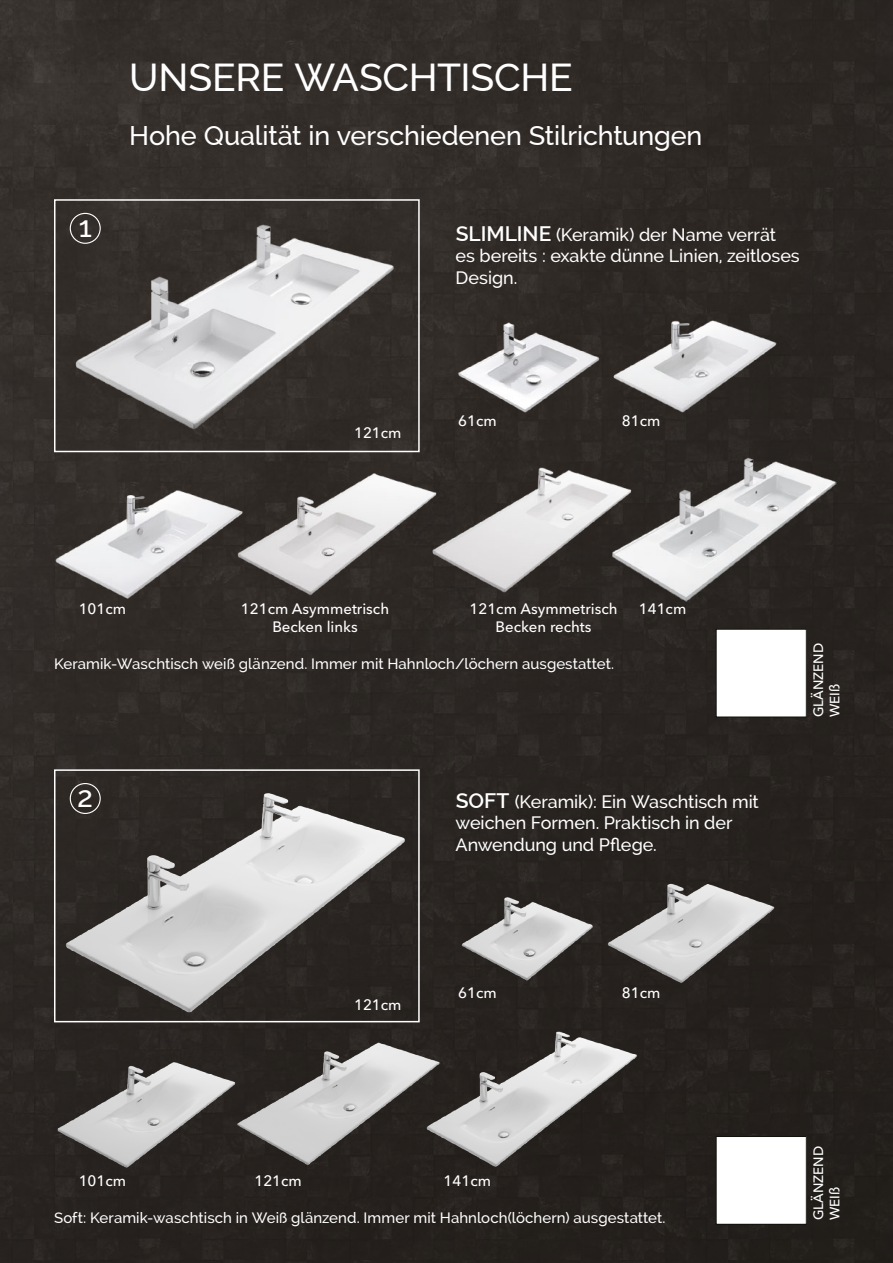
<style>
.page{position:relative;width:893px;height:1263px;background:#fff}
.page>*{position:absolute;margin:0;border:0;box-sizing:border-box;transform-origin:0 0}
.t1{font:500 39px "Raleway";letter-spacing:-.01em;color:#fff}
.t2{font:500 29.25px "Raleway";color:#fff}
.t3{font:500 27px "Raleway";letter-spacing:-.005em;color:#fff}
.t4{font:500 18px/21.6px "Raleway";letter-spacing:-.005em;color:#fff}
.t5{font:500 15px "Raleway";letter-spacing:.005em;color:#fff}
.t6{font:500 15px/18px "Avenir Next LT Pro";color:#fff;text-align:center}
.t7{font:500 13.5px/16.2px "Avenir Next LT Pro";color:#fff}
.s1{font-weight:600;font-size:21px}
</style>
<div class="page">
<img style="left:0;top:0;width:893px;height:1263px">
<img style="left:61px;top:209px;width:346px;height:234px">
<div style="left:54px;top:199px;width:366px;height:253px;border:2px solid #fff"></div>
<img style="left:57px;top:791px;width:360px;height:228px">
<div style="left:54px;top:769px;width:366px;height:253px;border:2px solid #fff"></div>
<div style="left:70px;top:213px;width:31px;height:31px;border:1px solid #fff;border-radius:50%"></div>
<img style="left:599px;top:310px;width:186px;height:105px">
<img style="left:602px;top:880px;width:180px;height:105px">
<img style="left:610px;top:451px;width:226px;height:153px">
<img style="left:456px;top:320px;width:146px;height:95px">
<img style="left:456px;top:890px;width:146px;height:95px">
<img style="left:54px;top:488px;width:177px;height:112px">
<img style="left:54px;top:1058px;width:177px;height:112px">
<img style="left:426px;top:462px;width:213px;height:135px">
<img style="left:231px;top:1035px;width:196px;height:135px">
<img style="left:231px;top:465px;width:213px;height:135px">
<img style="left:427px;top:1022px;width:217px;height:148px">
<div style="left:70px;top:783px;width:31px;height:31px;border:1px solid #fff;border-radius:50%"></div>
<div style="left:716px;top:629px;width:90px;height:88px;background:#fff"></div>
<div style="left:716px;top:1136px;width:90px;height:88px;background:#fff"></div>
<div style="left:716px;top:1136px;width:91px;height:88px;border:1px solid #12110c"></div>
<h2 class="t2" style="left:79px;top:209px;width:15px">1</h2>
<h1 class="t1" style="left:129px;top:54px;width:445px">UNSERE WASCHTISCHE</h1>
<h3 class="t3" style="left:129px;top:119px;width:575px">Hohe Qualität in verschiedenen Stilrichtungen</h3>
<p class="t4" style="left:456px;top:223px;width:346px"><span class="s1">SLIMLINE</span> (Keramik) der Name verrät es bereits : exakte dünne Linien, zeitloses<br>Design.</p>
<p class="t6" style="left:354px;top:424px;width:49px">121cm</p>
<p class="t6" style="left:458px;top:412px;width:40px">61cm</p>
<p class="t6" style="left:622px;top:412px;width:40px">81cm</p>
<p class="t6" style="left:79px;top:600px;width:49px">101cm</p>
<p class="t6" style="left:241px;top:600px;width:150px">121cm Asymmetrisch<br>Becken links</p>
<p class="t6" style="left:469px;top:600px;width:150px">121cm Asymmetrisch<br>Becken rechts</p>
<p class="t6" style="left:639px;top:600px;width:49px">141cm</p>
<p class="t5" style="left:54px;top:655px;width:562px">Keramik-Waschtisch weiß glänzend. Immer mit Hahnloch/löchern ausgestattet.</p>
<h2 class="t2" style="left:77px;top:779px;width:17px">2</h2>
<p class="t4" style="left:456px;top:791px;width:305px"><span class="s1">SOFT</span> (Keramik): Ein Waschtisch mit weichen Formen. Praktisch in der<br>Anwendung und Pflege.</p>
<p class="t7" style="left:810px;top:717px;width:76px;rotate:-90deg">GLÄNZEND<br>WEIß</p>
<p class="t6" style="left:354px;top:995px;width:49px">121cm</p>
<p class="t6" style="left:458px;top:983px;width:40px">61cm</p>
<p class="t6" style="left:622px;top:983px;width:40px">81cm</p>
<p class="t6" style="left:79px;top:1172px;width:49px">101cm</p>
<p class="t6" style="left:254px;top:1172px;width:49px">121cm</p>
<p class="t6" style="left:444px;top:1172px;width:49px">141cm</p>
<p class="t5" style="left:54px;top:1209px;width:613px">Soft: Keramik-waschtisch in Weiß glänzend. Immer mit Hahnloch(löchern) ausgestattet.</p>
<p class="t7" style="left:810px;top:1220px;width:76px;rotate:-90deg">GLÄNZEND<br>WEIß</p>
</div>
